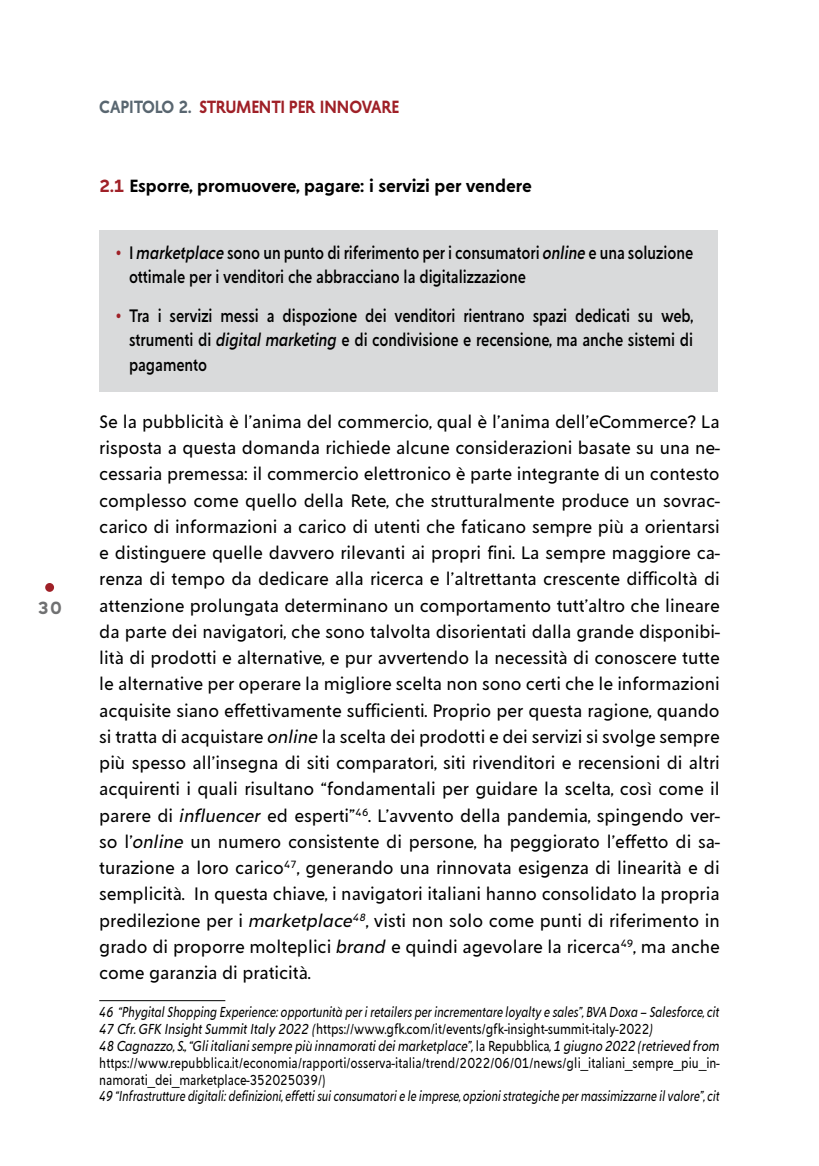
<style>
.page{position:relative;width:819px;height:1166px;background:#fff}
.page>*{position:absolute;margin:0;border:0;box-sizing:border-box;transform-origin:0 0}
.t1{font:17.5px/26.2px "Creo";color:#000;text-align:justify}
.t2{font:500 17.5px/24.5px "Creo";color:#000;scale:.84 1}
.t3{font:600 17.5px "Creo";color:#000}
.t4{font:600 17.5px "Creo";letter-spacing:-.005em;color:#9f2027;scale:.88 1}
.t5{font:600 17.5px "Creo";color:#707172}
.t6{font:italic 14px/16.8px "Creo";color:#000;scale:.79 1}
.t7{font:italic 14px "Creo";color:#000;scale:.77 1}
.s1{color:#596670}
.s2{color:#9f2027}
.s3{font-style:italic}
.s4{font-style:normal}
</style>
<div class="page">
<div style="left:45px;top:583px;width:9px;height:9px;background:#9f2027;border-radius:50%"></div>
<div style="left:99px;top:230px;width:619px;height:162px;background:#d9dadb"></div>
<hr style="left:99px;top:1000px;width:126px;height:1px;background:#000">
<p class="t5" style="left:38px;top:597px;width:25px">30</p>
<p class="t4" style="left:99px;top:96px;width:342px"><span class="s1">CAPITOLO 2.</span> STRUMENTI PER INNOVARE</p>
<p class="t3" style="left:99px;top:175px;width:434px"><span class="s2">2.1</span> Esporre, promuovere, pagare: i servizi per vendere</p>
<p class="t2" style="left:129px;top:240px;width:673px;text-indent:-15px"><span class="s2">•</span> I <span class="s3">marketplace</span> sono un punto di riferimento per i consumatori <span class="s3">online</span> e una soluzione ottimale per i venditori che abbracciano la digitalizzazione</p>
<p class="t2" style="left:129px;top:303px;width:673px;text-align:justify;text-indent:-15px"><span class="s2">•</span> Tra i servizi messi a dispozione dei venditori rientrano spazi dedicati su web, strumenti di <span class="s3">digital marketing</span> e di condivisione e recensione, ma anche sistemi di pagamento</p>
<p class="t1" style="left:99px;top:408px;width:622px">Se la pubblicità è l’anima del commercio, qual è l’anima dell’eCommerce? La risposta a questa domanda richiede alcune considerazioni basate su una ne&shy;cessaria premessa: il commercio elettronico è parte integrante di un contesto complesso come quello della Rete, che strutturalmente produce un sovrac&shy;carico di informazioni a carico di utenti che faticano sempre più a orientarsi e distinguere quelle davvero rilevanti ai propri fini. La sempre maggiore ca&shy;renza di tempo da dedicare alla ricerca e l’altrettanta crescente difficoltà di attenzione prolungata determinano un comportamento tutt’altro che lineare da parte dei navigatori, che sono talvolta disorientati dalla grande disponibi&shy;lità di prodotti e alternative, e pur avvertendo la necessità di conoscere tutte le alternative per operare la migliore scelta non sono certi che le informazioni acquisite siano effettivamente sufficienti. Proprio per questa ragione, quando si tratta di acquistare <span class="s3">online</span> la scelta dei prodotti e dei servizi si svolge sempre più spesso all’insegna di siti comparatori, siti rivenditori e recensioni di altri acquirenti i quali risultano “fondamentali per guidare la scelta, così come il parere di <span class="s3">influencer</span> ed esperti”<sup>46</sup>. L’avvento della pandemia, spingendo ver&shy;so l’<span class="s3">online</span> un numero consistente di persone, ha peggiorato l’effetto di sa&shy;turazione a loro carico<sup>47</sup>, generando una rinnovata esigenza di linearità e di semplicità. In questa chiave, i navigatori italiani hanno consolidato la propria predilezione per i <span class="s3">marketplace</span><sup>48</sup>, visti non solo come punti di riferimento in grado di proporre molteplici <span class="s3">brand</span> e quindi agevolare la ricerca<sup>49</sup>, ma anche come garanzia di praticità.</p>
<p class="t6" style="left:99px;top:1004px;width:787px">46 “Phygital Shopping Experience: opportunità per i retailers per incrementare loyalty e sales”, BVA Doxa – Salesforce, cit 47 Cfr. GFK Insight Summit Italy 2022 (<span class="s4">https://www.gfk.com/it/events/gfk-insight-summit-italy-2022</span>)<br>48 Cagnazzo, S., “Gli italiani sempre più innamorati dei marketplace”, <span class="s4">la Repubblica</span>, 1 giugno 2022 (retrieved from <span class="s4">https://www.repubblica.it/economia/rapporti/osserva-italia/trend/2022/06/01/news/gli_italiani_sempre_piu_in&shy;namorati_dei_marketplace-352025039/)</span></p>
<p class="t7" style="left:99px;top:1088px;width:807px">49 “Infrastrutture digitali: definizioni, effetti sui consumatori e le imprese, opzioni strategiche per massimizzarne il valore”, cit</p>
</div>
